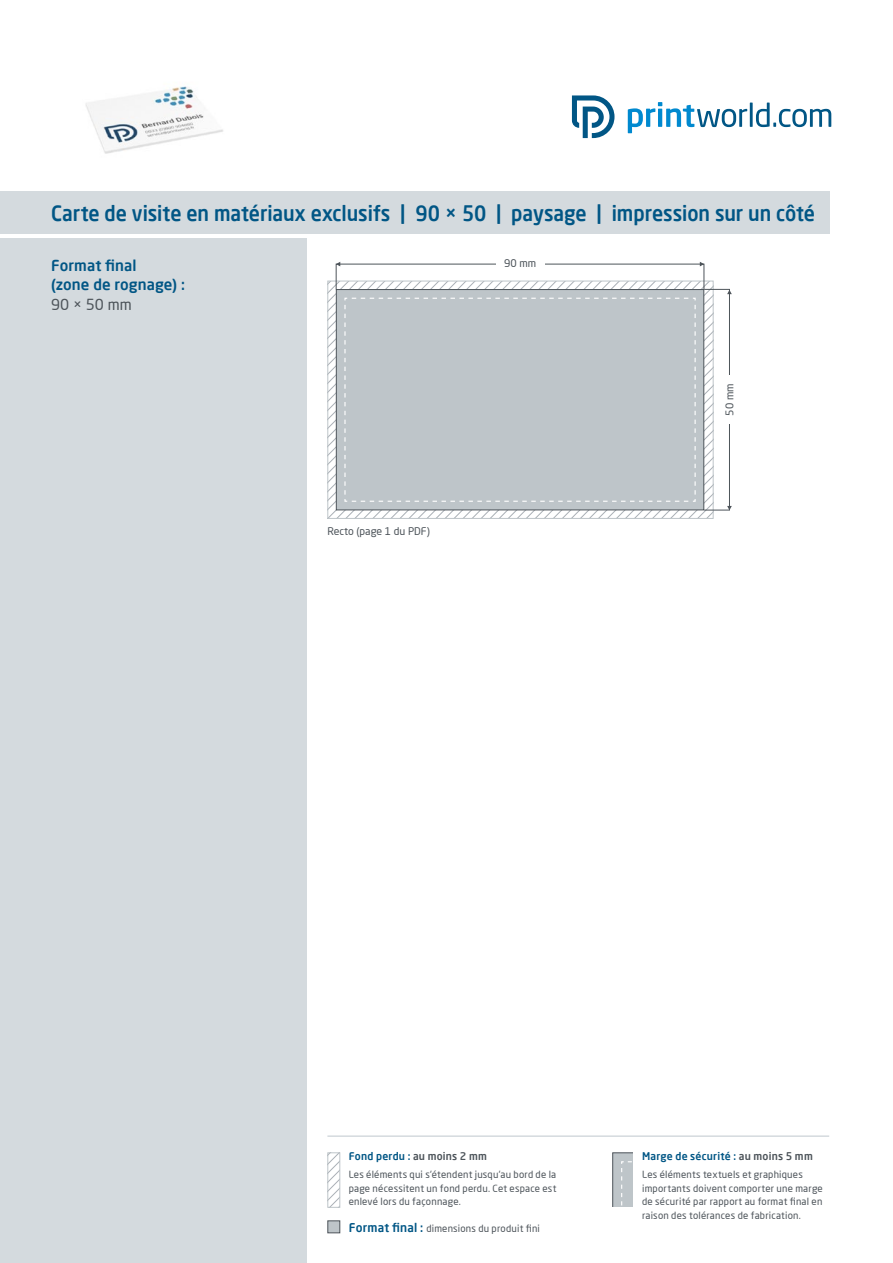
<style>
.page{position:relative;width:893px;height:1263px;background:#fff}
.page>*{position:absolute;margin:0;border:0;box-sizing:border-box;transform-origin:0 0}
.t1{font:500 21px "Neo Sans Pro";color:#015685;scale:.93 1}
.t2{font:500 15px/19.5px "Neo Sans Pro";letter-spacing:.005em;color:#015685}
.t3{font:15px "Neo Sans Pro";color:#4d545a}
.t4{font:500 10.5px "Neo Sans Pro";letter-spacing:.025em;color:#015685}
.t5{font:10.5px "Neo Sans Pro";color:#4d545a}
.t6{font:9.75px/13.5px "Neo Sans Pro";letter-spacing:.025em;color:#4d545a;text-align:justify}
.s1{color:#4d545a}
.s2{font-weight:500;font-size:12px;color:#015685}
</style>
<div class="page">
<div style="left:0;top:238px;width:306px;height:1025px;background:#d4dade"></div>
<div style="left:0;top:191px;width:829px;height:43px;background:#d4dade"></div>
<svg style="left:628px;top:102px;width:203px;height:31px"></svg>
<svg style="left:572px;top:96px;width:42px;height:42px"></svg>
<div style="left:704px;top:289px;width:26px;height:221px;border:1px solid #4d545a"></div>
<svg style="left:336px;top:262px;width:4px;height:4px"></svg>
<svg style="left:700px;top:262px;width:4px;height:4px"></svg>
<svg style="left:727px;top:290px;width:5px;height:4px"></svg>
<svg style="left:727px;top:506px;width:5px;height:4px"></svg>
<div style="left:725px;top:375px;width:9px;height:49px;background:#fff"></div>
<svg style="left:328px;top:281px;width:385px;height:238px"></svg>
<div style="left:344px;top:297px;width:352px;height:205px;background:#bec5c9"></div>
<hr style="left:327px;top:1135px;width:502px;height:2px;background:#d4dade">
<svg style="left:329px;top:1154px;width:9px;height:52px"></svg>
<div style="left:327px;top:1152px;width:13px;height:56px;border:1px solid #bec5c9"></div>
<div style="left:327px;top:1220px;width:13px;height:13px;background:#bec5c9;border:1px solid #4d545a"></div>
<div style="left:612px;top:1152px;width:34px;height:60px;background:#bec5c9;border:1px solid #4d545a"></div>
<svg style="left:621px;top:1161px;width:13px;height:47px"></svg>
<div style="left:634px;top:1148px;width:17px;height:68px;background:#fff"></div>
<div style="left:608px;top:1208px;width:26px;height:8px;background:#fff"></div>
<img style="left:85px;top:86px;width:138px;height:68px">
<h1 class="t1" style="left:51px;top:200px;width:823px">Carte de visite en matériaux exclusifs | 90 × 50 | paysage | impression sur un côté</h1>
<h2 class="t2" style="left:51px;top:255px;width:135px">Format final<br>(zone de rognage) :</h2>
<h2 class="t3" style="left:51px;top:295px;width:82px">90 × 50 mm</h2>
<p class="t5" style="left:504px;top:257px;width:34px">90 mm</p>
<p class="t5" style="left:327px;top:525px;width:104px">Recto (page 1 du PDF)</p>
<p class="t5" style="left:723px;top:416px;width:34px;rotate:-90deg">50 mm</p>
<p class="t4" style="left:349px;top:1150px;width:140px">Fond perdu : <span class="s1">au moins 2 mm</span></p>
<p class="t6" style="left:349px;top:1168px;width:209px">Les éléments qui s’étendent jusqu’au bord de la page nécessitent un fond perdu. Cet espace est enlevé lors du façonnage.</p>
<p class="t6" style="left:349px;top:1221px;width:193px"><span class="s2">Format final :</span> dimensions du produit fini</p>
<p class="t4" style="left:642px;top:1150px;width:172px">Marge de sécurité : <span class="s1">au moins 5 mm</span></p>
<p class="t6" style="left:642px;top:1168px;width:182px;text-align:left">Les éléments textuels et graphiques importants doivent comporter une marge de sécurité par rapport au format final en raison des tolérances de fabrication.</p>
</div>
